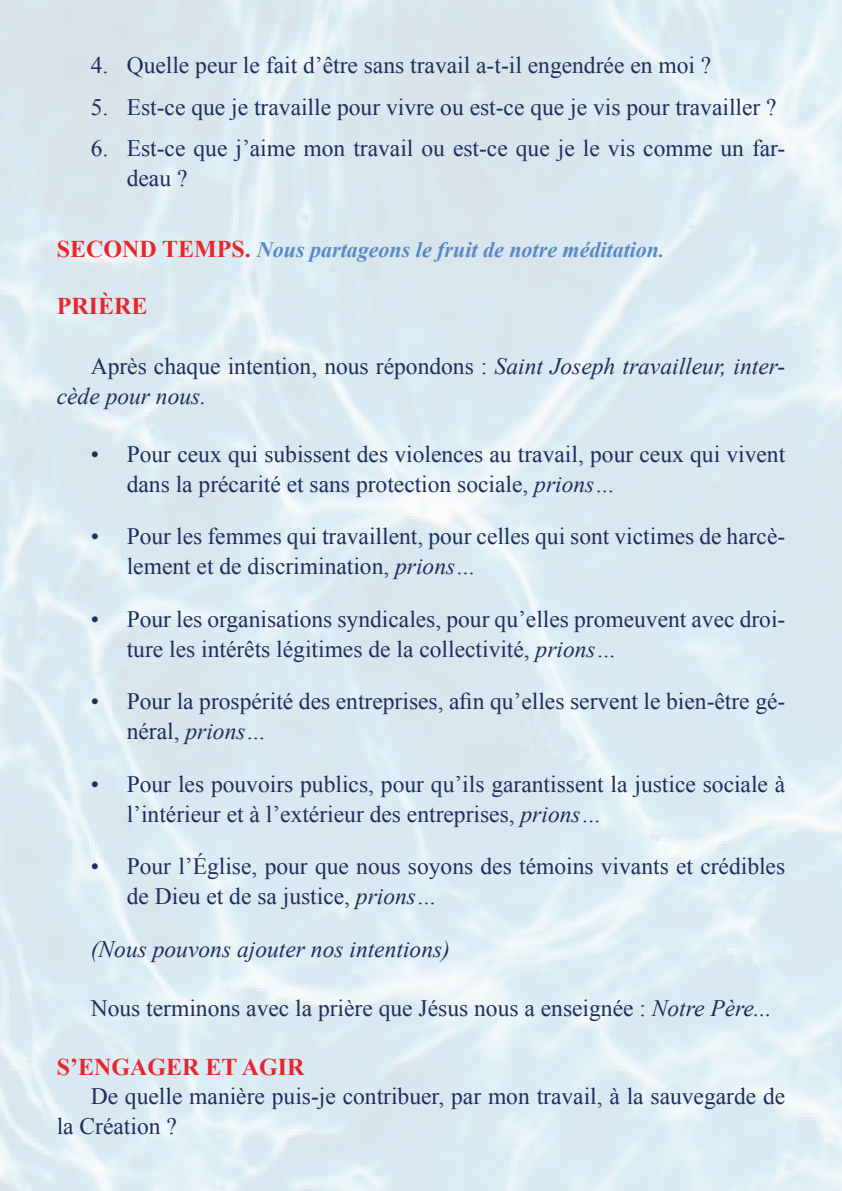
<style>
.page{position:relative;width:842px;height:1191px;background:#fff}
.page>*{position:absolute;margin:0;border:0;box-sizing:border-box;transform-origin:0 0}
._8__ORACION_INICIAL{font:700 24px "Times New Roman";color:#ea242c}
._7__TEXTO_GENERAL{font:23.6px/29.8px "Times New Roman";color:#1f2d5d}
._7__TEXTO_GENERAL-2{font:italic 23.6px/29.8px "Times New Roman";color:#1f2d5d}
._13__PRIMER_MOMENTO{font:italic 700 22px "Times New Roman";color:#5689c5}
.s1{font-style:normal;font-size:24px;color:#ea242c}
.s2{font-style:normal}
.s3{font-style:italic}
</style>
<div class="page">
<p class="_7__TEXTO_GENERAL" style="left:91px;top:50px;width:622px">4. Quelle peur le fait d’être sans travail a-t-il engendrée en moi ?</p>
<p class="_7__TEXTO_GENERAL" style="left:91px;top:91px;width:687px">5. Est-ce que je travaille pour vivre ou est-ce que je vis pour travailler ?</p>
<p class="_7__TEXTO_GENERAL" style="left:127px;top:133px;width:660px;text-indent:-36px">6. Est-ce que j’aime mon travail ou est-ce que je le vis comme un far&shy;deau ?</p>
<p class="_13__PRIMER_MOMENTO" style="left:57px;top:234px;width:609px"><span class="s1">SECOND TEMPS.</span> Nous partageons le fruit de notre méditation.</p>
<p class="_8__ORACION_INICIAL" style="left:57px;top:289px;width:92px">PRIÈRE</p>
<p class="_7__TEXTO_GENERAL-2" style="left:57px;top:350px;width:730px;text-indent:34px"><span class="s2">Après chaque intention, nous répondons :</span> Saint Joseph travailleur, inter&shy;cède pour nous.</p>
<p class="_7__TEXTO_GENERAL" style="left:127px;top:439px;width:660px;text-indent:-36px">• Pour ceux qui subissent des violences au travail, pour ceux qui vivent dans la précarité et sans protection sociale, <span class="s3">prions…</span></p>
<p class="_7__TEXTO_GENERAL" style="left:127px;top:521px;width:660px;text-indent:-36px">• Pour les femmes qui travaillent, pour celles qui sont victimes de harcè&shy;lement et de discrimination, <span class="s3">prions…</span></p>
<p class="_7__TEXTO_GENERAL" style="left:127px;top:603px;width:660px;text-indent:-36px">• Pour les organisations syndicales, pour qu’elles promeuvent avec droi&shy;ture les intérêts légitimes de la collectivité, <span class="s3">prions…</span></p>
<p class="_7__TEXTO_GENERAL" style="left:127px;top:686px;width:660px;text-indent:-36px">• Pour la prospérité des entreprises, afin qu’elles servent le bien-être gé&shy;néral, <span class="s3">prions…</span></p>
<p class="_7__TEXTO_GENERAL" style="left:127px;top:768px;width:660px;text-indent:-36px">• Pour les pouvoirs publics, pour qu’ils garantissent la justice sociale à l’intérieur et à l’extérieur des entreprises, <span class="s3">prions…</span></p>
<p class="_7__TEXTO_GENERAL" style="left:127px;top:851px;width:660px;text-indent:-36px">• Pour l’Église, pour que nous soyons des témoins vivants et crédibles de Dieu et de sa justice, <span class="s3">prions…</span></p>
<p class="_7__TEXTO_GENERAL-2" style="left:91px;top:933px;width:361px">(Nous pouvons ajouter nos intentions)</p>
<p class="_7__TEXTO_GENERAL" style="left:91px;top:993px;width:682px">Nous terminons avec la prière que Jésus nous a enseignée : <span class="s3">Notre Père...</span></p>
<p class="_8__ORACION_INICIAL" style="left:57px;top:1050px;width:249px">S’ENGAGER ET AGIR</p>
<p class="_7__TEXTO_GENERAL" style="left:57px;top:1081px;width:730px;text-indent:34px">De quelle manière puis-je contribuer, par mon travail, à la sauvegarde de la Création ?</p>
</div>
